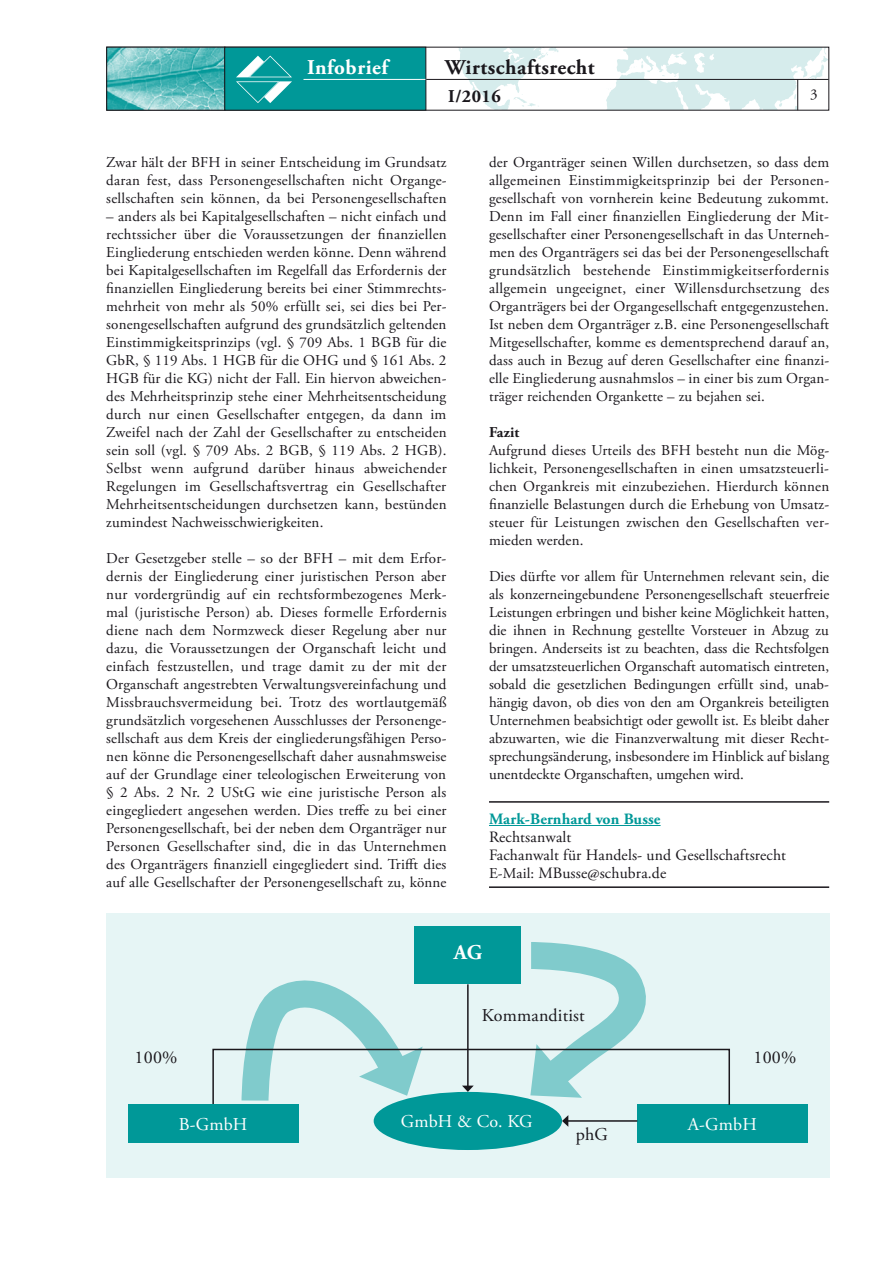
<style>
.page{position:relative;width:893px;height:1263px;background:#fff}
.page>*{position:absolute;margin:0;border:0;box-sizing:border-box;transform-origin:0 0}
.t1{font:700 21px "Adobe Garamond Pro";letter-spacing:.025em;color:#1a171c}
.t2{font:700 21px "Adobe Garamond Pro";letter-spacing:.025em;color:#fff}
.t3{font:18px "Adobe Garamond Pro";letter-spacing:.01em;color:#1a171c}
.t4{font:18px "Adobe Garamond Pro";letter-spacing:.01em;color:#fff}
.t5{font:700 18px "Adobe Garamond Pro";color:#1a171c}
.t6{font:15.75px/18px "Adobe Garamond Pro";letter-spacing:.01em;color:#1a171c}
.t7{font:700 15.75px "Adobe Garamond Pro";color:#009898}
.t8{font:15px/18px "Adobe Garamond Pro";letter-spacing:.01em;color:#1a171c;text-align:justify}
.t9{font:700 15px "Adobe Garamond Pro";color:#1a171c}
.s1{font-size:15px}
</style>
<div class="page">
<svg style="left:426px;top:49px;width:401px;height:60px"></svg>
<div style="left:798px;top:79px;width:31px;height:32px;background:#fff"></div>
<img style="left:108px;top:49px;width:115px;height:60px">
<div style="left:106px;top:47px;width:119px;height:64px;border:1px solid #1a171c"></div>
<div style="left:225px;top:47px;width:201px;height:63px;background:#009898"></div>
<div style="left:224px;top:47px;width:202px;height:64px;border:1px solid #1a171c"></div>
<svg style="left:236px;top:56px;width:56px;height:47px"></svg>
<hr style="left:426px;top:79px;width:403px;height:1px;background:#1a171c">
<hr style="left:303px;top:79px;width:122px;height:1px;background:#fff">
<hr style="left:797px;top:80px;width:1px;height:30px;background:#1a171c">
<hr style="left:489px;top:801px;width:340px;height:2px;background:#1a171c">
<hr style="left:489px;top:825px;width:172px;height:1px;background:#009898">
<hr style="left:489px;top:886px;width:340px;height:2px;background:#1a171c">
<div style="left:106px;top:914px;width:723px;height:264px;background:#e6f5f5"></div>
<div style="left:637px;top:1105px;width:170px;height:38px;background:#009898"></div>
<div style="left:374px;top:1092px;width:188px;height:58px;background:#009898;border-radius:50%"></div>
<svg style="left:504px;top:942px;width:179px;height:165px"></svg>
<svg style="left:228px;top:944px;width:196px;height:183px"></svg>
<hr style="left:467px;top:984px;width:2px;height:102px;background:#1a171c">
<svg style="left:462px;top:1085px;width:12px;height:7px"></svg>
<hr style="left:568px;top:1120px;width:69px;height:2px;background:#1a171c">
<svg style="left:562px;top:1115px;width:6px;height:12px"></svg>
<div style="left:415px;top:927px;width:106px;height:57px;background:#009898"></div>
<div style="left:212px;top:1049px;width:518px;height:56px;border:2px solid #1a171c"></div>
<div style="left:128px;top:1105px;width:170px;height:38px;background:#009898"></div>
<h1 class="t2" style="left:307px;top:55px;width:82px">Infobrief</h1>
<h1 class="t1" style="left:445px;top:55px;width:151px">Wirtschaftsrecht</h1>
<p class="t5" style="left:448px;top:86px;width:54px">I/2016</p>
<p class="t8" style="left:810px;top:86px;width:9px">3</p>
<p class="t8" style="left:106px;top:154px;width:342px">Zwar hält der BFH in seiner Entscheidung im Grundsatz daran fest, dass Personengesellschaften nicht Organge&shy;sellschaften sein können, da bei Personengesellschaften</p>
<p class="t8" style="left:106px;top:208px;width:342px">– anders als bei Kapitalgesellschaften – nicht einfach und rechtssicher über die Voraussetzungen der finanziellen Eingliederung entschieden werden könne. Denn während bei Kapitalgesellschaften im Regelfall das Erfordernis der finanziellen Eingliederung bereits bei einer Stimmrechts&shy;mehrheit von mehr als 50% erfüllt sei, sei dies bei Per&shy;sonengesellschaften aufgrund des grundsätzlich geltenden Einstimmigkeitsprinzips (vgl. § 709 Abs. 1 BGB für die GbR, § 119 Abs. 1 HGB für die OHG und § 161 Abs. 2<br>HGB für die KG) nicht der Fall. Ein hiervon abweichen&shy;des Mehrheitsprinzip stehe einer Mehrheitsentscheidung durch nur einen Gesellschafter entgegen, da dann im Zweifel nach der Zahl der Gesellschafter zu entscheiden sein soll (vgl. § 709 Abs. 2 BGB, § 119 Abs. 2 HGB).<br>Selbst wenn aufgrund darüber hinaus abweichender Regelungen im Gesellschaftsvertrag ein Gesellschafter Mehrheitsentscheidungen durchsetzen kann, bestünden zumindest Nachweisschwierigkeiten.</p>
<p class="t8" style="left:106px;top:550px;width:342px">Der Gesetzgeber stelle – so der BFH – mit dem Erfor&shy;dernis der Eingliederung einer juristischen Person aber nur vordergründig auf ein rechtsformbezogenes Merk&shy;mal (juristische Person) ab. Dieses formelle Erfordernis diene nach dem Normzweck dieser Regelung aber nur dazu, die Voraussetzungen der Organschaft leicht und einfach festzustellen, und trage damit zu der mit der Organschaft angestrebten Verwaltungsvereinfachung und Missbrauchsvermeidung bei. Trotz des wortlautgemäß grundsätzlich vorgesehenen Ausschlusses der Personenge&shy;sellschaft aus dem Kreis der eingliederungsfähigen Perso&shy;nen könne die Personengesellschaft daher ausnahmsweise auf der Grundlage einer teleologischen Erweiterung von § 2 Abs. 2 Nr. 2 UStG wie eine juristische Person als eingegliedert angesehen werden. Dies treffe zu bei einer Personengesellschaft, bei der neben dem Organträger nur Personen Gesellschafter sind, die in das Unternehmen des Organträgers finanziell eingegliedert sind. Trifft dies auf alle Gesellschafter der Personengesellschaft zu, könne</p>
<p class="t8" style="left:489px;top:154px;width:342px">der Organträger seinen Willen durchsetzen, so dass dem allgemeinen Einstimmigkeitsprinzip bei der Personen&shy;gesellschaft von vornherein keine Bedeutung zukommt.<br>Denn im Fall einer finanziellen Eingliederung der Mit&shy;gesellschafter einer Personengesellschaft in das Unterneh&shy;men des Organträgers sei das bei der Personengesellschaft grundsätzlich bestehende Einstimmigkeitserfordernis allgemein ungeeignet, einer Willensdurchsetzung des Organträgers bei der Organgesellschaft entgegenzustehen.<br>Ist neben dem Organträger z.B. eine Personengesellschaft Mitgesellschafter, komme es dementsprechend darauf an, dass auch in Bezug auf deren Gesellschafter eine finanzi&shy;elle Eingliederung ausnahmslos – in einer bis zum Organ&shy;träger reichenden Organkette – zu bejahen sei.</p>
<p class="t9" style="left:489px;top:423px;width:32px">Fazit</p>
<p class="t8" style="left:489px;top:442px;width:342px">Aufgrund dieses Urteils des BFH besteht nun die Mög&shy;lichkeit, Personengesellschaften in einen umsatzsteuerli&shy;chen Organkreis mit einzubeziehen. Hierdurch können finanzielle Belastungen durch die Erhebung von Umsatz&shy;steuer für Leistungen zwischen den Gesellschaften ver&shy;mieden werden.</p>
<p class="t8" style="left:489px;top:568px;width:342px">Dies dürfte vor allem für Unternehmen relevant sein, die als konzerneingebundene Personengesellschaft steuerfreie Leistungen erbringen und bisher keine Möglichkeit hatten, die ihnen in Rechnung gestellte Vorsteuer in Abzug zu bringen. Anderseits ist zu beachten, dass die Rechtsfolgen der umsatzsteuerlichen Organschaft automatisch eintreten, sobald die gesetzlichen Bedingungen erfüllt sind, unab&shy;hängig davon, ob dies von den am Organkreis beteiligten Unternehmen beabsichtigt oder gewollt ist. Es bleibt daher abzuwarten, wie die Finanzverwaltung mit dieser Recht&shy;sprechungsänderung, insbesondere im Hinblick auf bislang unentdeckte Organschaften, umgehen wird.</p>
<p class="t7" style="left:489px;top:810px;width:173px">Mark-Bernhard von Busse</p>
<p class="t6" style="left:489px;top:828px;width:299px">Rechtsanwalt<br>Fachanwalt für Handels- und Gesellschaftsrecht<br><span class="s1">E-Mail:</span> MBusse@schubra.de</p>
<h1 class="t2" style="left:454px;top:940px;width:29px">AG</h1>
<p class="t3" style="left:482px;top:1004px;width:104px">Kommanditist</p>
<p class="t3" style="left:135px;top:1046px;width:44px">100%</p>
<p class="t3" style="left:754px;top:1046px;width:44px">100%</p>
<p class="t4" style="left:179px;top:1114px;width:70px">B-GmbH</p>
<p class="t4" style="left:401px;top:1111px;width:133px">GmbH &amp; Co. KG</p>
<p class="t3" style="left:576px;top:1123px;width:34px">phG</p>
<p class="t4" style="left:688px;top:1114px;width:70px">A-GmbH</p>
</div>
